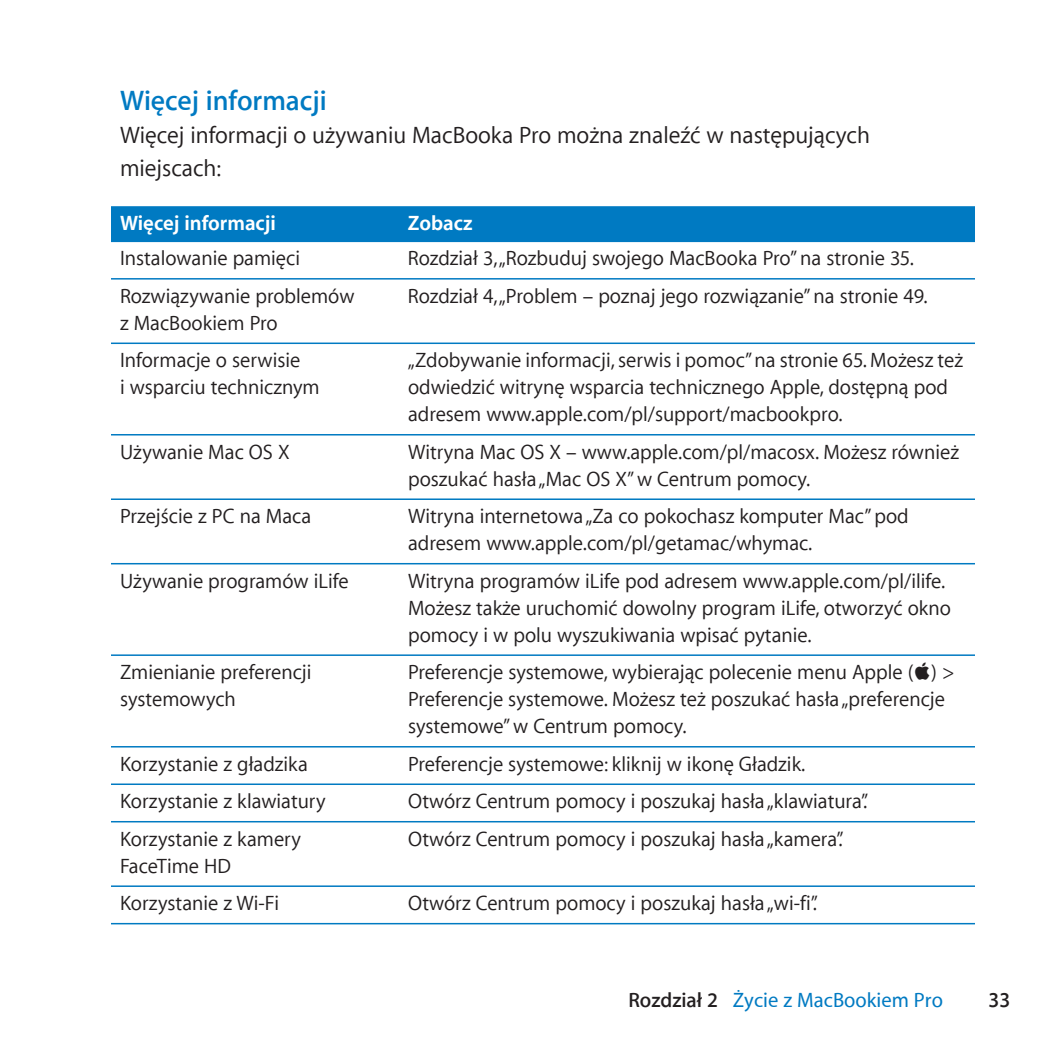
<style>
.page{position:relative;width:1063px;height:1063px;background:#fff}
.page>*{position:absolute;margin:0;border:0;box-sizing:border-box;transform-origin:0 0}
.t1{font:600 28.5px "Myriad Set CE";color:#007ac2}
.t2{font:24px/33px "Myriad Set CE Text";color:#231f20}
.t3{font:21px/27px "Myriad Set CE Text";color:#231f20}
.t4{font:500 21px "Myriad Set CE";color:#007ac2}
.t5{font:700 21px "Myriad Set CE";color:#fff}
.t6{font:600 21px "Myriad Set CE";color:#231f20}
.s1{font-family:"Apple Icon Four";font-size:24px}
.s2{font-weight:600;color:#231f20}
</style>
<div class="page">
<div style="left:111px;top:206px;width:864px;height:36px;background:#007ac2"></div>
<hr style="left:111px;top:343px;width:288px;height:1px;background:#007ac2">
<hr style="left:399px;top:343px;width:576px;height:1px;background:#007ac2">
<hr style="left:111px;top:434px;width:288px;height:2px;background:#007ac2">
<hr style="left:399px;top:434px;width:576px;height:2px;background:#007ac2">
<hr style="left:111px;top:498px;width:288px;height:2px;background:#007ac2">
<hr style="left:399px;top:498px;width:576px;height:2px;background:#007ac2">
<hr style="left:111px;top:563px;width:288px;height:1px;background:#007ac2">
<hr style="left:399px;top:563px;width:576px;height:1px;background:#007ac2">
<hr style="left:111px;top:654px;width:288px;height:2px;background:#007ac2">
<hr style="left:399px;top:654px;width:576px;height:2px;background:#007ac2">
<hr style="left:111px;top:746px;width:288px;height:2px;background:#007ac2">
<hr style="left:399px;top:746px;width:576px;height:2px;background:#007ac2">
<hr style="left:111px;top:784px;width:288px;height:1px;background:#007ac2">
<hr style="left:399px;top:784px;width:576px;height:1px;background:#007ac2">
<hr style="left:111px;top:821px;width:288px;height:1px;background:#007ac2">
<hr style="left:399px;top:821px;width:576px;height:1px;background:#007ac2">
<hr style="left:111px;top:885px;width:288px;height:2px;background:#007ac2">
<hr style="left:399px;top:885px;width:576px;height:2px;background:#007ac2">
<hr style="left:111px;top:923px;width:288px;height:1px;background:#007ac2">
<hr style="left:399px;top:923px;width:576px;height:1px;background:#007ac2">
<hr style="left:111px;top:278px;width:288px;height:2px;background:#007ac2">
<hr style="left:399px;top:278px;width:576px;height:2px;background:#007ac2">
<h1 class="t1" style="left:120px;top:85px;width:208px">Więcej informacji</h1>
<p class="t2" style="left:120px;top:119px;width:752px">Więcej informacji o używaniu MacBooka Pro można znaleźć w następujących miejscach:</p>
<p class="t5" style="left:120px;top:211px;width:158px">Więcej informacji</p>
<p class="t5" style="left:408px;top:211px;width:66px">Zobacz</p>
<p class="t3" style="left:120px;top:245px;width:182px">Instalowanie pamięci</p>
<p class="t3" style="left:408px;top:245px;width:507px">Rozdział 3,„Rozbuduj swojego MacBooka Pro” na stronie 35.</p>
<p class="t3" style="left:120px;top:283px;width:236px">Rozwiązywanie problemów z MacBookiem Pro</p>
<p class="t3" style="left:408px;top:283px;width:521px">Rozdział 4,„Problem – poznaj jego rozwiązanie” na stronie 49.</p>
<p class="t3" style="left:120px;top:347px;width:201px">Informacje o serwisie<br>i wsparciu technicznym</p>
<p class="t3" style="left:408px;top:347px;width:557px">„Zdobywanie informacji, serwis i pomoc”na stronie 65. Możesz też odwiedzić witrynę wsparcia technicznego Apple, dostępną pod adresem www.apple.com/pl/support/macbookpro.</p>
<p class="t3" style="left:120px;top:439px;width:171px">Używanie Mac OS X</p>
<p class="t3" style="left:408px;top:439px;width:553px">Witryna Mac OS X – www.apple.com/pl/macosx. Możesz również poszukać hasła„Mac OS X”w Centrum pomocy.</p>
<p class="t3" style="left:120px;top:503px;width:193px">Przejście z PC na Maca</p>
<p class="t3" style="left:408px;top:503px;width:502px">Witryna internetowa„Za co pokochasz komputer Mac” pod adresem www.apple.com/pl/getamac/whymac.</p>
<p class="t3" style="left:120px;top:567px;width:230px">Używanie programów iLife</p>
<p class="t3" style="left:408px;top:567px;width:545px">Witryna programów iLife pod adresem www.apple.com/pl/ilife.<br>Możesz także uruchomić dowolny program iLife, otworzyć okno pomocy i w polu wyszukiwania wpisać pytanie.</p>
<p class="t3" style="left:120px;top:659px;width:193px">Zmienianie preferencji systemowych</p>
<p class="t3" style="left:408px;top:659px;width:548px">Preferencje systemowe, wybierając polecenie menu Apple (<span class="s1">K</span>) &gt;<br>Preferencje systemowe. Możesz też poszukać hasła„preferencje systemowe”w Centrum pomocy.</p>
<p class="t3" style="left:120px;top:751px;width:189px">Korzystanie z gładzika</p>
<p class="t3" style="left:408px;top:751px;width:399px">Preferencje systemowe: kliknij w ikonę Gładzik.</p>
<p class="t3" style="left:120px;top:788px;width:207px">Korzystanie z klawiatury</p>
<p class="t3" style="left:408px;top:788px;width:462px">Otwórz Centrum pomocy i poszukaj hasła„klawiatura”.</p>
<p class="t3" style="left:120px;top:826px;width:182px">Korzystanie z kamery<br>FaceTime HD</p>
<p class="t3" style="left:408px;top:826px;width:437px">Otwórz Centrum pomocy i poszukaj hasła„kamera”.</p>
<p class="t3" style="left:120px;top:890px;width:161px">Korzystanie z Wi-Fi</p>
<p class="t3" style="left:408px;top:890px;width:411px">Otwórz Centrum pomocy i poszukaj hasła„wi-fi”.</p>
<p class="t4" style="left:628px;top:988px;width:316px"><span class="s2">Rozdział 2</span> Życie z MacBookiem Pro</p>
<p class="t6" style="left:989px;top:988px;width:23px">33</p>
</div>
